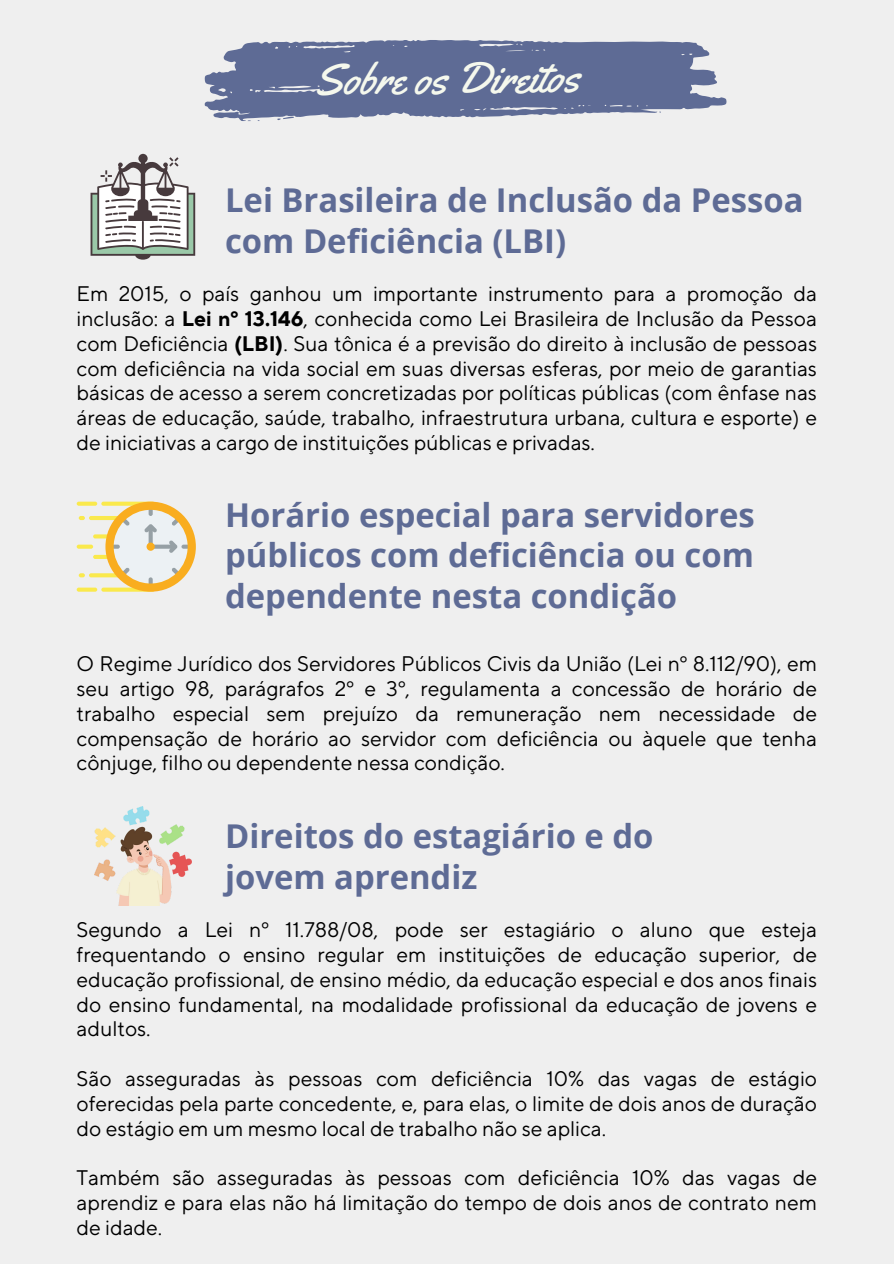
<style>
.page{position:relative;width:894px;height:1264px;background:#fff}
.page>*{position:absolute;margin:0;border:0;box-sizing:border-box;transform-origin:0 0}
.t1{font:44.1px "Yellowtail";color:#f5f8ed}
.t2{font:700 32.85px/40.5px "Open Sans";color:#5e6b95}
.t3{font:21px/24.8px "TT Norms Pro";color:#000;text-align:justify}
.s1{font-weight:700}
</style>
<div class="page">
<div style="left:0;top:0;width:893px;height:1263px;background:#efefef"></div>
<svg style="left:204px;top:40px;width:522px;height:82px"></svg>
<svg style="left:90px;top:154px;width:105px;height:106px"></svg>
<svg style="left:89px;top:573px;width:33px;height:4px"></svg>
<svg style="left:79px;top:573px;width:6px;height:4px"></svg>
<svg style="left:101px;top:587px;width:54px;height:4px"></svg>
<svg style="left:77px;top:587px;width:20px;height:4px"></svg>
<svg style="left:93px;top:534px;width:16px;height:4px"></svg>
<hr style="left:93px;top:555px;width:16px;height:4px;background:#fae94c;border-radius:2px">
<svg style="left:77px;top:544px;width:16px;height:4px"></svg>
<hr style="left:89px;top:516px;width:33px;height:4px;background:#fae94c;border-radius:2px">
<svg style="left:79px;top:516px;width:6px;height:4px"></svg>
<svg style="left:101px;top:501px;width:54px;height:4px"></svg>
<svg style="left:77px;top:501px;width:20px;height:4px"></svg>
<svg style="left:105px;top:501px;width:91px;height:90px"></svg>
<img style="left:94px;top:806px;width:97px;height:99px">
<h1 class="t1" style="left:313px;top:53px;width:267px;rotate:-1deg">Sobre os Direitos</h1>
<h2 class="t2" style="left:225px;top:179px;width:580px">Lei Brasileira de Inclusão da Pessoa com Deficiência (LBI)</h2>
<p class="t3" style="left:77px;top:282px;width:741px">Em 2015, o país ganhou um importante instrumento para a promoção da inclusão: a <span class="s1">Lei nº 13.146</span>, conhecida como Lei Brasileira de Inclusão da Pessoa com Deficiência <span class="s1">(LBI)</span>. Sua tônica é a previsão do direito à inclusão de pessoas com deficiência na vida social em suas diversas esferas, por meio de garantias básicas de acesso a serem concretizadas por políticas públicas (com ênfase nas áreas de educação, saúde, trabalho, infraestrutura urbana, cultura e esporte) e de iniciativas a cargo de instituições públicas e privadas.</p>
<p class="t2" style="left:225px;top:494px;width:531px;text-align:justify">Horário especial para servidores públicos com deficiência ou com dependente nesta condição</p>
<p class="t3" style="left:77px;top:652px;width:741px">O Regime Jurídico dos Servidores Públicos Civis da União (Lei nº 8.112/90), em seu artigo 98, parágrafos 2º e 3º, regulamenta a concessão de horário de trabalho especial sem prejuízo da remuneração nem necessidade de compensação de horário ao servidor com deficiência ou àquele que tenha cônjuge, filho ou dependente nessa condição.</p>
<h2 class="t2" style="left:225px;top:815px;width:430px">Direitos do estagiário e do jovem aprendiz</h2>
<p class="t3" style="left:77px;top:918px;width:741px">Segundo a Lei nº 11.788/08, pode ser estagiário o aluno que esteja frequentando o ensino regular em instituições de educação superior, de educação profissional, de ensino médio, da educação especial e dos anos finais do ensino fundamental, na modalidade profissional da educação de jovens e adultos.</p>
<p class="t3" style="left:77px;top:1067px;width:741px">São asseguradas às pessoas com deficiência 10% das vagas de estágio oferecidas pela parte concedente, e, para elas, o limite de dois anos de duração do estágio em um mesmo local de trabalho não se aplica.</p>
<h2 class="t3" style="left:77px;top:1166px;width:741px">Também são asseguradas às pessoas com deficiência 10% das vagas de aprendiz e para elas não há limitação do tempo de dois anos de contrato nem de idade.</h2>
</div>
